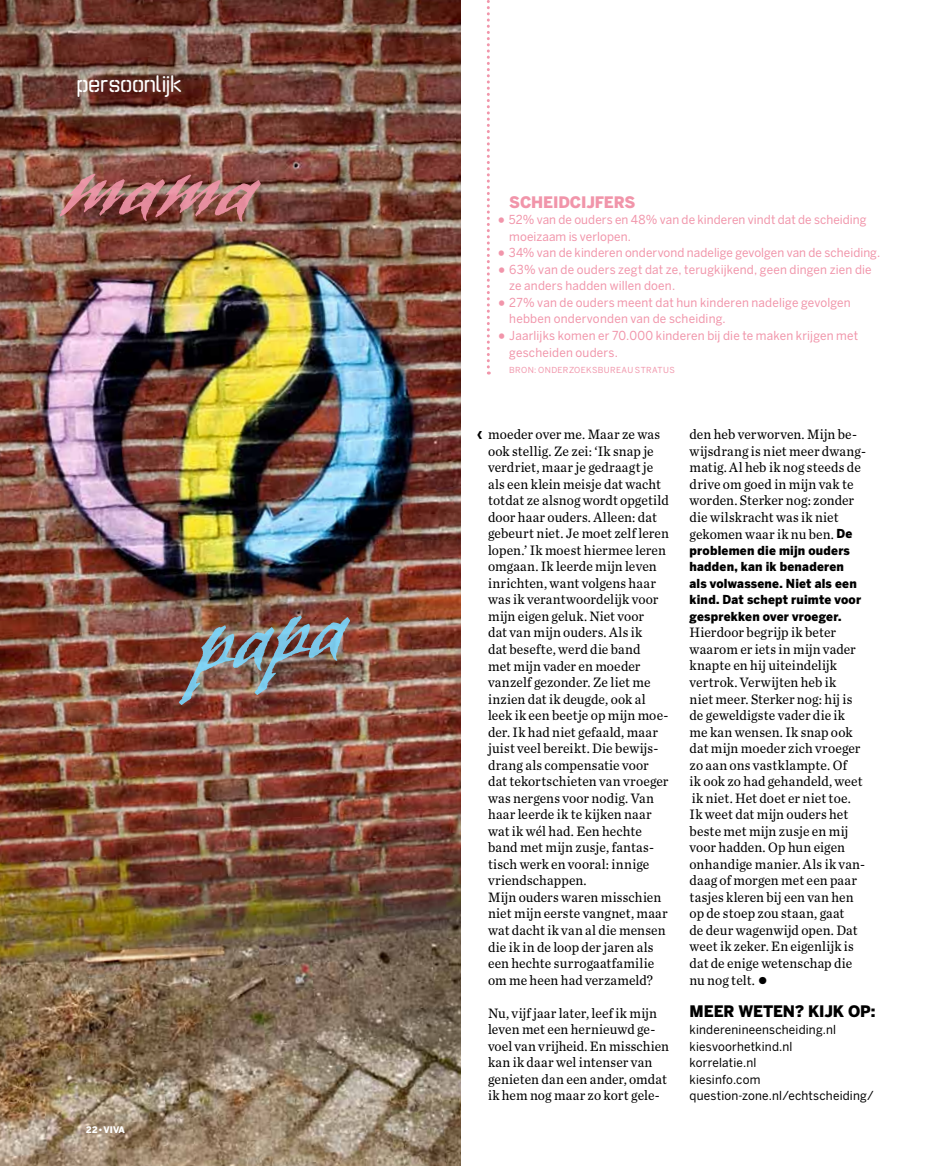
<style>
.page{position:relative;width:940px;height:1166px;background:#fff}
.page>*{position:absolute;margin:0;border:0;box-sizing:border-box;transform-origin:0 0}
.t1{font:700 22.5px "Exakt";letter-spacing:-.02em;color:#fff}
.t2{font:22.5px "Benton Sans";color:#f195aa;scale:.95 1}
.t3{font:900 15.75px "Benton Sans";letter-spacing:-.005em;color:#000}
.t4{font:900 15.75px "Benton Sans";letter-spacing:-.005em;color:#f195aa}
.t5{font:14.25px/16.5px "Chronicle Text G2";letter-spacing:.005em;color:#000;scale:.95 1}
.t6{font:12.3px/16.5px "Benton Sans";letter-spacing:.015em;color:#f195aa;scale:.95 1}
.t7{font:900 12.3px/16.5px "Benton Sans";letter-spacing:.015em;color:#000;scale:.95 1}
.t8{font:12.3px/16.5px "Benton Sans";letter-spacing:.015em;color:#000;scale:.95 1}
.t9{font:10.05px "Zapf Dingbats Std";color:#000}
.t10{font:900 9px "Benton Sans";letter-spacing:.02em;color:#fff}
.t11{font:8.25px "Benton Sans";letter-spacing:.045em;color:#f195aa}
.s1{font-family:"Benton Sans";font-weight:700;font-size:15px}
.s2{font-family:"Benton Sans";font-weight:900;font-size:12.3px}
</style>
<div class="page">
<img style="left:0;top:0;width:460px;height:1165px">
<svg style="left:487px;top:0;width:3px;height:374px"></svg>
<div style="left:57px;top:171px;width:218px;height:65px;background:#000;opacity:.25"></div>
<img style="left:60px;top:174px;width:201px;height:48px">
<div style="left:181px;top:617px;width:179px;height:98px;background:#000;opacity:.25"></div>
<img style="left:179px;top:615px;width:171px;height:89px">
<h1 class="t1" style="left:76px;top:71px;width:107px">persoonlijk</h1>
<p class="t10" style="left:86px;top:1124px;width:40px">22•VIVA</p>
<p class="t4" style="left:509px;top:193px;width:128px">Scheidcijfers</p>
<p class="t6" style="left:509px;top:212px;width:378px">52% van de ouders en 48% van de kinderen vindt dat de scheiding</p>
<h1 class="t2" style="left:496px;top:207px;width:12px">•</h1>
<p class="t6" style="left:509px;top:228px;width:392px">moeizaam is verlopen.<br>34% van de kinderen ondervond nadelige gevolgen van de scheiding.</p>
<h1 class="t2" style="left:496px;top:240px;width:12px">•</h1>
<p class="t6" style="left:509px;top:261px;width:383px">63% van de ouders zegt dat ze, terugkijkend, geen dingen zien die</p>
<h1 class="t2" style="left:497px;top:256px;width:12px">•</h1>
<p class="t6" style="left:509px;top:278px;width:361px">ze anders hadden willen doen.<br>27% van de ouders meent dat hun kinderen nadelige gevolgen</p>
<h1 class="t2" style="left:497px;top:289px;width:12px">•</h1>
<p class="t6" style="left:509px;top:311px;width:369px">hebben ondervonden van de scheiding.<br>Jaarlijks komen er 70.000 kinderen bij die te maken krijgen met</p>
<h1 class="t2" style="left:497px;top:322px;width:12px">•</h1>
<p class="t6" style="left:509px;top:344px;width:116px">gescheiden ouders.</p>
<p class="t11" style="left:509px;top:365px;width:167px">BRON: ONDERZOEKSBUREAU STRATUS</p>
<p class="t5" style="left:488px;top:425px;width:192px;text-indent:-11px"><span class="s1">‹</span> moeder over me. Maar ze was ook stellig. Ze zei: ‘Ik snap je verdriet, maar je gedraagt je als een klein meisje dat wacht totdat ze alsnog wordt opgetild door haar ouders. Alleen: dat gebeurt niet. Je moet zelf leren lopen.’ Ik moest hiermee leren omgaan. Ik leerde mijn leven inrichten, want volgens haar was ik verantwoordelijk voor mijn eigen geluk. Niet voor<br>dat van mijn ouders. Als ik<br>dat besefte, werd die band<br>met mijn vader en moeder vanzelf gezonder. Ze liet me inzien dat ik deugde, ook al leek ik een beetje op mijn moe&shy;der. Ik had niet gefaald, maar juist veel bereikt. Die bewijs&shy;drang als compensatie voor dat tekortschieten van vroeger was nergens voor nodig. Van haar leerde ik te kijken naar wat ik wél had. Een hechte band met mijn zusje, fantas&shy;tisch werk en vooral: innige vriendschappen.<br>Mijn ouders waren misschien niet mijn eerste vangnet, maar wat dacht ik van al die mensen die ik in de loop der jaren als een hechte surrogaatfamilie om me heen had verzameld?</p>
<p class="t5" style="left:488px;top:1003px;width:192px">Nu, vijf jaar later, leef ik mijn leven met een hernieuwd ge&shy;voel van vrijheid. En misschien kan ik daar wel intenser van genieten dan een ander, omdat ik hem nog maar zo kort gele-</p>
<p class="t5" style="left:689px;top:425px;width:187px">den heb verworven. Mijn be&shy;wijsdrang is niet meer dwang&shy;matig. Al heb ik nog steeds de drive om goed in mijn vak te worden. Sterker nog: zonder die wilskracht was ik niet gekomen waar ik nu ben. <span class="s2">De</span></p>
<p class="t7" style="left:689px;top:542px;width:182px">problemen die mijn ouders hadden, kan ik benaderen als volwassene. Niet als een kind. Dat schept ruimte voor gesprekken over vroeger.</p>
<p class="t5" style="left:689px;top:623px;width:186px">Hierdoor begrijp ik beter waarom er iets in mijn vader knapte en hij uiteindelijk vertrok. Verwijten heb ik<br>niet meer. Sterker nog: hij is de geweldigste vader die ik me kan wensen. Ik snap ook dat mijn moeder zich vroeger zo aan ons vastklampte. Of<br>ik ook zo had gehandeld, weet ik niet. Het doet er niet toe.<br>Ik weet dat mijn ouders het beste met mijn zusje en mij voor hadden. Op hun eigen onhandige manier. Als ik van&shy;daag of morgen met een paar tasjes kleren bij een van hen op de stoep zou staan, gaat<br>de deur wagenwijd open. Dat weet ik zeker. En eigenlijk is dat de enige wetenschap die nu nog telt.</p>
<p class="t9" style="left:758px;top:975px;width:9px">●</p>
<p class="t3" style="left:689px;top:1002px;width:187px">Meer weten? Kijk op:</p>
<p class="t8" style="left:689px;top:1021px;width:195px">kinderenineenscheiding.nl kiesvoorhetkind.nl<br>korrelatie.nl<br>kiesinfo.com question-zone.nl/echtscheiding/</p>
</div>
